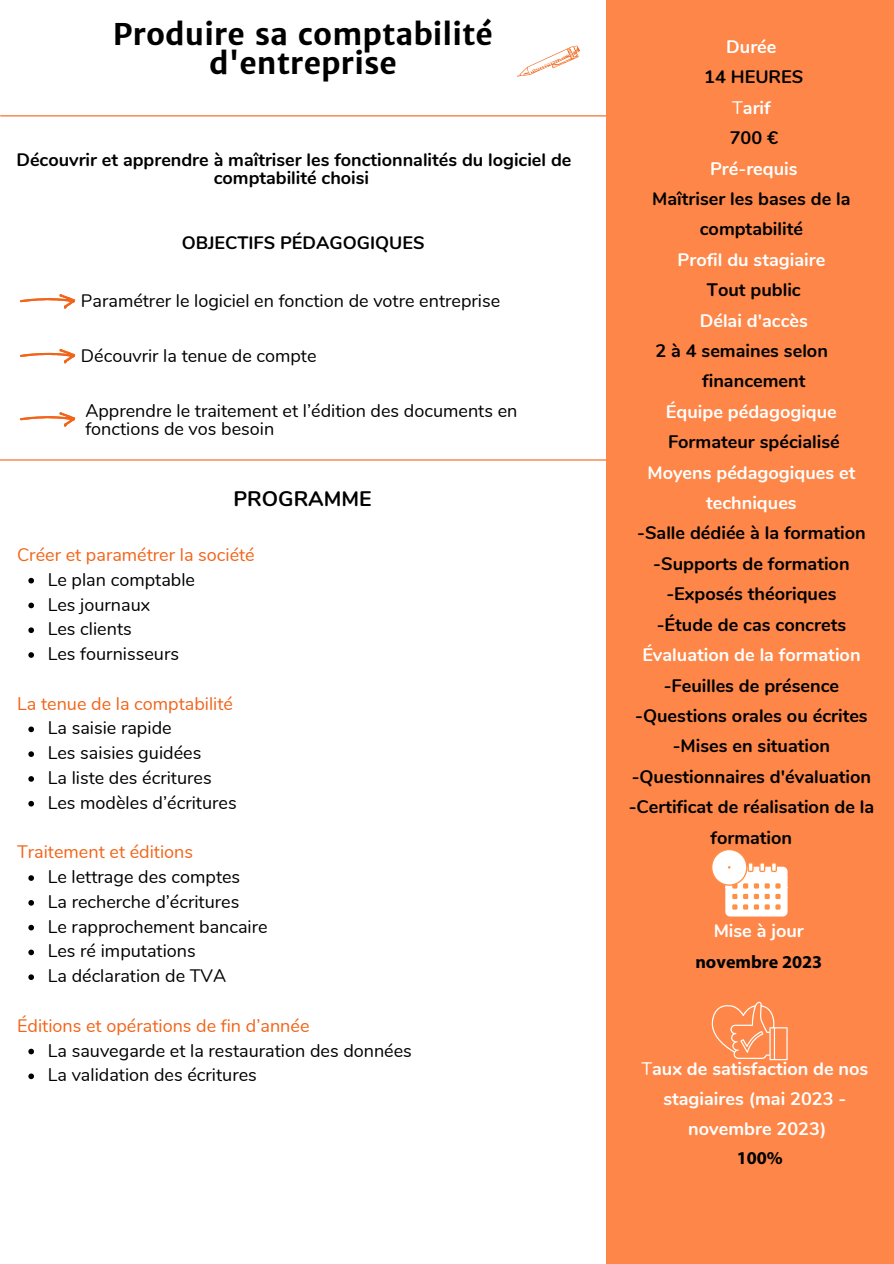
<style>
.page{position:relative;width:894px;height:1264px;background:#fff}
.page>*{position:absolute;margin:0;border:0;box-sizing:border-box;transform-origin:0 0}
.t1{font:700 30px/29.2px "Merriweather Sans";color:#000;text-align:center}
.t2{font:700 21px "Nunito";color:#000}
.t3{font:700 18.15px/30.5px "Nunito";color:#000;text-align:center}
.t4{font:700 18.15px/29.7px "Nunito";color:#fff;text-align:center}
.t5{font:700 18.15px "Myriad Pro";color:#000}
.t6{font:18px/24.8px "Nunito";color:#000}
.t7{font:18px "Nunito";color:#f26419}
.t8{font:700 18px/18px "Nunito";color:#000;text-align:center}
.s1{font-weight:400;color:#fff}
.s2{color:#fff}
.s3{font-weight:400}
</style>
<div class="page">
<hr style="left:1px;top:115px;width:892px;height:1px;background:#f26419">
<svg style="left:20px;top:294px;width:55px;height:15px"></svg>
<hr style="left:0;top:459px;width:606px;height:1px;background:#f26419">
<div style="left:606px;top:0;width:287px;height:1263px;background:#fd8648"></div>
<svg style="left:517px;top:46px;width:63px;height:31px"></svg>
<svg style="left:28px;top:578px;width:6px;height:5px"></svg>
<svg style="left:28px;top:602px;width:6px;height:6px"></svg>
<svg style="left:28px;top:627px;width:6px;height:6px"></svg>
<svg style="left:28px;top:652px;width:6px;height:6px"></svg>
<svg style="left:28px;top:726px;width:6px;height:6px"></svg>
<svg style="left:28px;top:751px;width:6px;height:6px"></svg>
<svg style="left:28px;top:776px;width:6px;height:5px"></svg>
<svg style="left:28px;top:801px;width:6px;height:5px"></svg>
<svg style="left:28px;top:875px;width:6px;height:5px"></svg>
<svg style="left:28px;top:900px;width:6px;height:5px"></svg>
<svg style="left:28px;top:924px;width:6px;height:6px"></svg>
<svg style="left:28px;top:949px;width:6px;height:6px"></svg>
<svg style="left:28px;top:974px;width:6px;height:6px"></svg>
<svg style="left:28px;top:1048px;width:6px;height:6px"></svg>
<svg style="left:28px;top:1073px;width:6px;height:6px"></svg>
<svg style="left:20px;top:349px;width:55px;height:14px"></svg>
<svg style="left:20px;top:412px;width:55px;height:15px"></svg>
<svg style="left:711px;top:849px;width:76px;height:67px"></svg>
<svg style="left:711px;top:1001px;width:76px;height:59px"></svg>
<h1 class="t1" style="left:113px;top:19px;width:381px">Produire sa comptabilité d'entreprise</h1>
<p class="t8" style="left:16px;top:151px;width:556px">Découvrir et apprendre à maîtriser les fonctionnalités du logiciel de comptabilité choisi</p>
<p class="t8" style="left:182px;top:234px;width:244px">OBJECTIFS PÉDAGOGIQUES</p>
<p class="t6" style="left:81px;top:289px;width:420px">Paramétrer le logiciel en fonction de votre entreprise</p>
<p class="t6" style="left:81px;top:344px;width:237px">Découvrir la tenue de compte</p>
<p class="t6" style="left:85px;top:402px;width:433px;line-height:18px">Apprendre le traitement et l’édition des documents en fonctions de vos besoin</p>
<p class="t2" style="left:233px;top:484px;width:140px">PROGRAMME</p>
<p class="t7" style="left:17px;top:542px;width:239px">Créer et paramétrer la société</p>
<p class="t6" style="left:48px;top:567px;width:149px">Le plan comptable<br>Les journaux<br>Les clients<br>Les fournisseurs</p>
<p class="t7" style="left:17px;top:691px;width:217px">La tenue de la comptabilité</p>
<p class="t6" style="left:48px;top:716px;width:190px">La saisie rapide<br>Les saisies guidées<br>La liste des écritures<br>Les modèles d’écritures</p>
<p class="t7" style="left:17px;top:840px;width:177px">Traitement et éditions</p>
<p class="t6" style="left:48px;top:864px;width:221px">Le lettrage des comptes<br>La recherche d’écritures<br>Le rapprochement bancaire<br>Les ré imputations<br>La déclaration de TVA</p>
<p class="t7" style="left:17px;top:1013px;width:294px">Éditions et opérations de fin d’année</p>
<p class="t6" style="left:48px;top:1038px;width:365px">La sauvegarde et la restauration des données<br>La validation des écritures</p>
<p class="t4" style="left:726px;top:32px;width:52px">Durée</p>
<p class="t3" style="left:704px;top:62px;width:101px">14 HEURES<br><span class="s1">T</span><span class="s2">arif<br></span>700 €</p>
<p class="t4" style="left:709px;top:154px;width:89px">Pré-requis</p>
<p class="t3" style="left:652px;top:184px;width:200px">Maîtriser les bases de la comptabilité</p>
<p class="t4" style="left:677px;top:245px;width:149px">Profil du stagiaire</p>
<p class="t3" style="left:706px;top:275px;width:95px">Tout public</p>
<p class="t4" style="left:699px;top:306px;width:110px">Délai d'accès</p>
<p class="t3" style="left:702px;top:336px;width:127px;text-align:left;text-indent:-47px">2 à 4 semaines selon financement</p>
<p class="t4" style="left:665px;top:397px;width:172px">Équipe pédagogique</p>
<p class="t3" style="left:667px;top:427px;width:173px">Formateur spécialisé</p>
<p class="t4" style="left:647px;top:457px;width:209px;line-height:30.5px">Moyens pédagogiques et techniques</p>
<p class="t3" style="left:637px;top:518px;width:230px">-Salle dédiée à la formation -Supports de formation -Exposés théoriques -Étude de cas concrets</p>
<p class="t4" style="left:642px;top:640px;width:220px">Évaluation de la formation</p>
<p class="t3" style="left:628px;top:670px;width:247px">-Feuilles de présence -Questions orales ou écrites -Mises en situation -Questionnaires d'évaluation -Certificat de réalisation de la formation</p>
<p class="t4" style="left:713px;top:916px;width:92px">Mise à jour</p>
<p class="t5" style="left:695px;top:950px;width:128px">novembre 2023</p>
<p class="t4" style="left:641px;top:1054px;width:228px"><span class="s3">T</span>aux de satisfaction de nos stagiaires (mai 2023 - novembre 2023)</p>
<p class="t5" style="left:736px;top:1146px;width:48px">100%</p>
</div>
